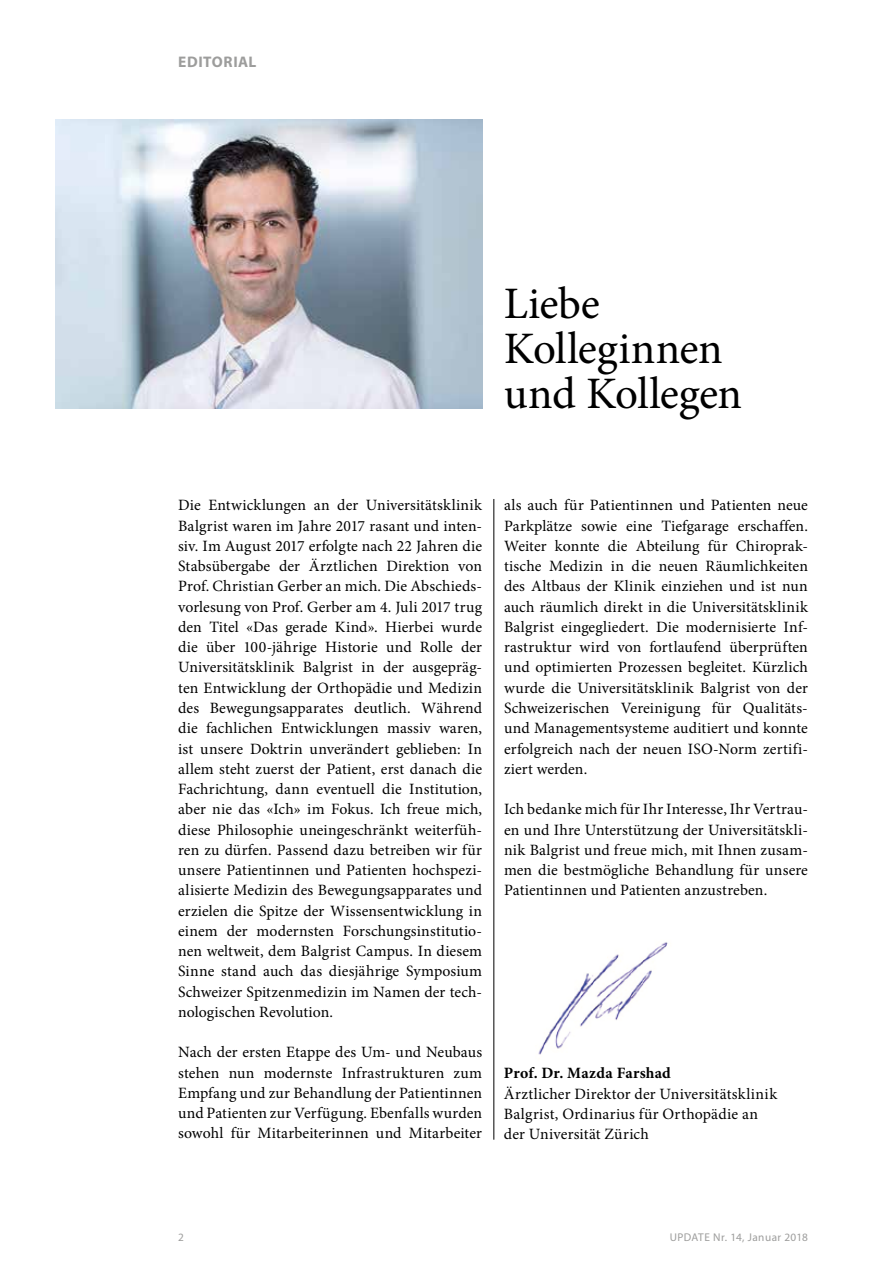
<style>
.page{position:relative;width:893px;height:1263px;background:#fff}
.page>*{position:absolute;margin:0;border:0;box-sizing:border-box;transform-origin:0 0}
.t1{font:45px/45px "Minion Pro";letter-spacing:-.015em;color:#000}
.t2{font:15.75px/20.2px "Minion Pro";letter-spacing:.01em;color:#000;text-align:justify}
.t3{font:700 15.75px "Minion Pro";letter-spacing:.01em;color:#000}
.t4{font:700 15.3px "Myriad Pro";letter-spacing:.035em;color:#9d9d9c}
.t5{font:11.25px "Myriad Pro";letter-spacing:.04em;color:#9d9d9c}
</style>
<div class="page">
<img style="left:538px;top:942px;width:130px;height:113px">
<img style="left:55px;top:119px;width:427px;height:289px">
<hr style="left:494px;top:499px;width:1px;height:641px;background:#000">
<p class="t4" style="left:178px;top:52px;width:80px">EDITORIAL</p>
<h1 class="t1" style="left:504px;top:281px;width:240px">Liebe<br>Kolleginnen und Kollegen</h1>
<p class="t2" style="left:178px;top:495px;width:305px">Die Entwicklungen an der Universitätsklinik Balgrist waren im Jahre 2017 rasant und inten&shy;siv. Im August 2017 erfolgte nach 22 Jahren die Stabsübergabe der Ärztlichen Direktion von Prof. Christian Gerber an mich. Die Abschieds&shy;vorlesung von Prof. Gerber am 4. Juli 2017 trug den Titel «Das gerade Kind». Hierbei wurde die über 100-jährige Historie und Rolle der Universitätsklinik Balgrist in der ausgepräg&shy;ten Entwicklung der Orthopädie und Medizin des Bewegungsapparates deutlich. Während die fachlichen Entwicklungen massiv waren, ist unsere Doktrin unverändert geblieben: In allem steht zuerst der Patient, erst danach die Fachrichtung, dann eventuell die Institution, aber nie das «Ich» im Fokus. Ich freue mich, diese Philosophie uneingeschränkt weiterfüh&shy;ren zu dürfen. Passend dazu betreiben wir für unsere Patientinnen und Patienten hochspezi&shy;alisierte Medizin des Bewegungsapparates und erzielen die Spitze der Wissensentwicklung in einem der modernsten Forschungsinstitutio&shy;nen weltweit, dem Balgrist Campus. In diesem Sinne stand auch das diesjährige Symposium Schweizer Spitzenmedizin im Namen der tech&shy;nologischen Revolution.</p>
<p class="t2" style="left:178px;top:1042px;width:305px">Nach der ersten Etappe des Um- und Neubaus stehen nun modernste Infrastrukturen zum Empfang und zur Behandlung der Patientinnen und Patienten zur Verfügung. Ebenfalls wurden sowohl für Mitarbeiterinnen und Mitarbeiter</p>
<p class="t2" style="left:504px;top:495px;width:305px">als auch für Patientinnen und Patienten neue Parkplätze sowie eine Tiefgarage erschaffen.<br>Weiter konnte die Abteilung für Chiroprak&shy;tische Medizin in die neuen Räumlichkeiten des Altbaus der Klinik einziehen und ist nun auch räumlich direkt in die Universitätsklinik Balgrist eingegliedert. Die modernisierte Inf&shy;rastruktur wird von fortlaufend überprüften und optimierten Prozessen begleitet. Kürzlich wurde die Universitätsklinik Balgrist von der Schweizerischen Vereinigung für Qualitäts&shy;und Managementsysteme auditiert und konnte erfolgreich nach der neuen ISO-Norm zertifi&shy;ziert werden.</p>
<p class="t2" style="left:504px;top:799px;width:305px">Ich bedanke mich für Ihr Interesse, Ihr Vertrau&shy;en und Ihre Unterstützung der Universitätskli&shy;nik Balgrist und freue mich, mit Ihnen zusam&shy;men die bestmögliche Behandlung für unsere Patientinnen und Patienten anzustreben.</p>
<p class="t3" style="left:504px;top:1062px;width:169px">Prof. Dr. Mazda Farshad</p>
<p class="t2" style="left:504px;top:1083px;width:275px;text-align:left">Ärztlicher Direktor der Universitätsklinik<br>Balgrist, Ordinarius für Orthopädie an der Universität Zürich</p>
<p class="t5" style="left:178px;top:1230px;width:7px">2</p>
<p class="t5" style="left:670px;top:1230px;width:140px">UPDATE Nr. 14, Januar 2018</p>
</div>
